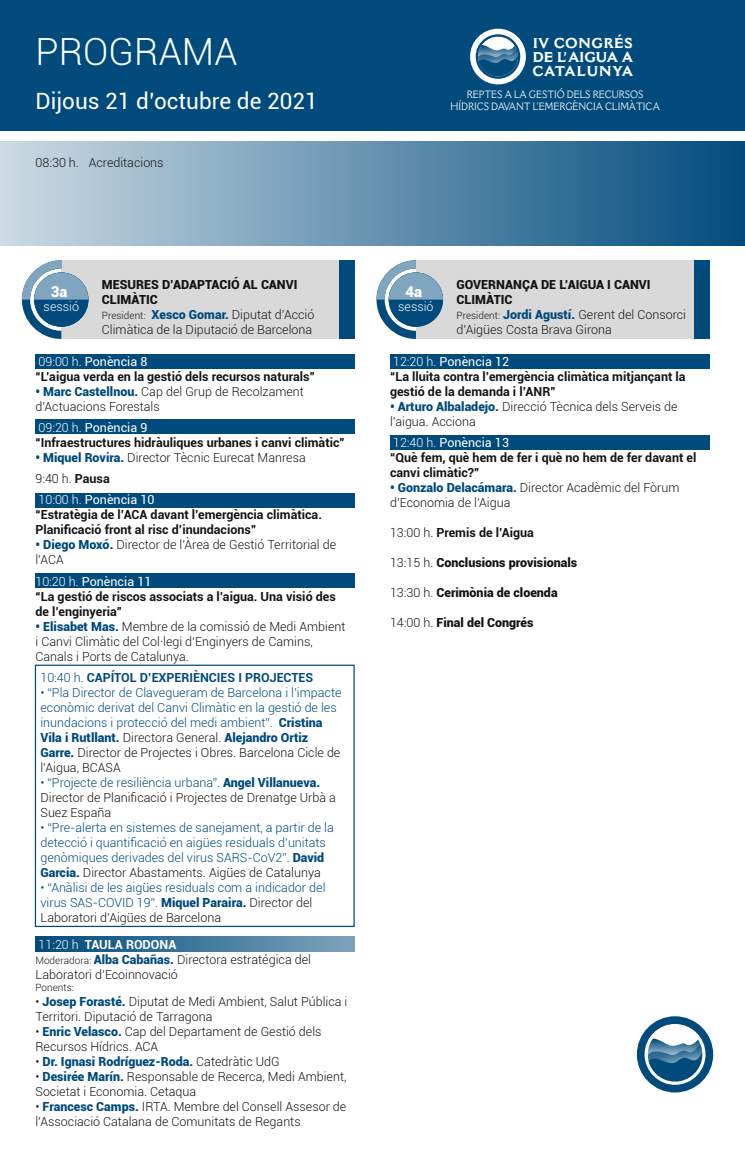
<style>
.page{position:relative;width:745px;height:1150px;background:#fff}
.page>*{position:absolute;margin:0;border:0;box-sizing:border-box;transform-origin:0 0}
.t1{font:300 37.5px "Roboto";color:#fff}
.t2{font:22.5px "Roboto";color:#fff}
.t3{font:900 15px "Roboto";color:#fff}
.t4{font:700 14.12px/14.1px "Cantoria";letter-spacing:.025em;color:#fff;text-align:justify}
.t5{font:300 12.5px/15px "Roboto";color:#141415}
.t6{font:300 12.5px/15px "Roboto";color:#004b7c}
.t7{font:700 12.5px/15px "Roboto";color:#141415}
.t8{font:900 12.5px "Roboto";color:#141415}
.t9{font:700 12.5px "Roboto";color:#004b7c}
.t10{font:900 12.5px "Roboto";color:#004b7c}
.t11{font:300 12.5px "Roboto";color:#fff}
.t12{font:10.38px "Cantoria";letter-spacing:-.005em;color:#fff;scale:.88 1}
.t13{font:300 10px "Roboto";color:#141415}
.s1{font-weight:900}
.s2{font-size:10px}
.s3{font-weight:900;color:#004b7c}
.s4{font-weight:300;color:#fff}
.s5{font-weight:400;color:#fff}
.s6{font-weight:700}
.s7{color:#fff}
.s8{font-weight:300}
.s9{color:#141415}
.s10{color:#004b7c}
.s11{font-weight:700;color:#fff}
.s12{font-weight:300;color:#141415}
</style>
<div class="page">
<div style="left:0;top:142px;width:744px;height:103px;background:linear-gradient(to right,#ccdbe4,#024c7d)"></div>
<div style="left:35px;top:354px;width:319px;height:15px;background:#004b7c"></div>
<div style="left:35px;top:419px;width:319px;height:15px;background:#004b7c"></div>
<div style="left:35px;top:493px;width:319px;height:14px;background:#004b7c"></div>
<div style="left:35px;top:573px;width:319px;height:15px;background:#004b7c"></div>
<svg style="left:35px;top:937px;width:319px;height:14px;background:#3e769b"></svg>
<div style="left:61px;top:260px;width:286px;height:79px;background:#d9d9da"></div>
<svg style="left:22px;top:260px;width:66px;height:79px"></svg>
<div style="left:339px;top:260px;width:15px;height:79px;background:#004b7c"></div>
<div style="left:35px;top:665px;width:319px;height:262px;border:1px solid #004b7c"></div>
<div style="left:390px;top:354px;width:318px;height:15px;background:#004b7c"></div>
<div style="left:390px;top:435px;width:318px;height:14px;background:#004b7c"></div>
<div style="left:416px;top:260px;width:285px;height:79px;background:#d9d9da"></div>
<svg style="left:376px;top:260px;width:67px;height:79px"></svg>
<div style="left:693px;top:260px;width:15px;height:79px;background:#004b7c"></div>
<div style="left:0;top:0;width:744px;height:131px;background:#004b7c"></div>
<svg style="left:475px;top:34px;width:45px;height:45px"></svg>
<div style="left:470px;top:29px;width:55px;height:55px;border:6px solid #fff;border-radius:50%"></div>
<svg style="left:646px;top:1039px;width:59px;height:46px"></svg>
<div style="left:636px;top:1016px;width:76px;height:77px;border:8px solid #004b7c;border-radius:50%"></div>
<h1 class="t1" style="left:36px;top:26px;width:203px">PROGRAMA</h1>
<p class="t4" style="left:532px;top:36px;width:102px">IV CONGRÉS DE L’AIGUA A CATALUNYA</p>
<p class="t12" style="left:466px;top:88px;width:202px">REPTES A LA GESTIÓ DELS RECURSOS</p>
<h2 class="t2" style="left:36px;top:86px;width:283px">Dijous 21 d’octubre de 2021</h2>
<p class="t12" style="left:450px;top:101px;width:239px">HÍDRICS DAVANT L’EMERGÈNCIA CLIMÀTICA</p>
<p class="t5" style="left:36px;top:154px;width:129px">08:30 h. Acreditacions</p>
<p class="t5" style="left:102px;top:277px;width:214px"><span class="s1">MESURES D’ADAPTACIÓ AL CANVI<br>CLIMÀTIC<br></span><span class="s2">President:</span> <span class="s3">Xesco Gomar.</span> Diputat d’Acció<br>Climàtica de la Diputació de Barcelona</p>
<p class="t7" style="left:35px;top:353px;width:281px"><span class="s4">09:00 h.</span> <span class="s5">Ponència 8<br></span>“L’aigua verda en la gestió dels recursos naturals”</p>
<p class="t5" style="left:35px;top:383px;width:270px"><span class="s3">• Marc Castellnou.</span> Cap del Grup de Recolzament d’Actuacions Forestals</p>
<p class="t7" style="left:35px;top:419px;width:311px"><span class="s4">09:20 h.</span> <span class="s5">Ponència 9<br></span>“Infraestructures hidràuliques urbanes i canvi climàtic”</p>
<p class="t5" style="left:35px;top:446px;width:271px;line-height:21.2px"><span class="s3">• Miquel Rovira.</span> Director Tècnic Eurecat Manresa<br>9:40 h. <span class="s6">Pausa<br></span><span class="s7">10:00 h.</span> <span class="s5">Ponència 10</span></p>
<p class="t7" style="left:35px;top:507px;width:288px">“Estratègia de l’ACA davant l’emergència climàtica.<br>Planificació front al risc d’inundacions”</p>
<p class="t5" style="left:35px;top:537px;width:302px"><span class="s3">• Diego Moxó.</span> Director de l’Àrea de Gestió Territorial de l’ACA</p>
<p class="t7" style="left:35px;top:573px;width:302px"><span class="s4">10:20 h.</span> <span class="s5">Ponència 11<br></span>“La gestió de riscos associats a l’aigua. Una visió des de l’enginyeria”</p>
<p class="t5" style="left:35px;top:618px;width:311px"><span class="s3">• Elisabet Mas.</span> Membre de la comissió de Medi Ambient i Canvi Climàtic del Col·legi d’Enginyers de Camins,<br>Canals i Ports de Catalunya.</p>
<p class="t9" style="left:40px;top:669px;width:274px"><span class="s8">10:40 h.</span> CAPÍTOL D’EXPERIÈNCIES I PROJECTES</p>
<p class="t6" style="left:40px;top:684px;width:302px">• “Pla Director de Clavegueram de Barcelona i l’impacte econòmic derivat del Canvi Climàtic en la gestió de les inundacions i protecció del medi ambient”. <span class="s1">Cristina Vila i Rutllant.</span> <span class="s9">Directora General.</span> <span class="s1">Alejandro Ortiz Garre.</span> <span class="s9">Director de Projectes i Obres. Barcelona Cicle de l’Aigua, BCASA</span></p>
<p class="t5" style="left:40px;top:774px;width:297px"><span class="s10">• “Projecte de resiliència urbana”</span>. <span class="s3">Angel Villanueva.<br></span>Director de Planificació i Projectes de Drenatge Urbà a<br>Suez España</p>
<p class="t6" style="left:40px;top:819px;width:295px">• “Pre-alerta en sistemes de sanejament, a partir de la detecció i quantificació en aigües residuals d’unitats genòmiques derivades del virus SARS-CoV2”. <span class="s1">David Garcia.</span> <span class="s9">Director Abastaments. Aigües de Catalunya</span></p>
<p class="t6" style="left:40px;top:879px;width:286px">• “Anàlisi de les aigües residuals com a indicador del virus SAS-COVID 19”. <span class="s1">Miquel Paraira.</span> <span class="s9">Director del<br>Laboratori d’Aigües de Barcelona</span></p>
<p class="t5" style="left:35px;top:937px;width:277px"><span class="s7">11:20 h</span>. <span class="s11">TAULA RODONA<br></span><span class="s2">Moderadora:</span> <span class="s3">Alba Cabañas.</span> Directora estratégica del<br>Laboratori d’Ecoinnovació</p>
<p class="t13" style="left:35px;top:981px;width:40px">Ponents:</p>
<p class="t5" style="left:35px;top:994px;width:313px">• <span class="s3">Josep Forasté.</span> Diputat de Medi Ambient, Salut Pública i<br>Territori. Diputació de Tarragona</p>
<p class="t5" style="left:35px;top:1024px;width:287px">• <span class="s3">Enric Velasco.</span> Cap del Departament de Gestió dels<br>Recursos Hídrics. ACA</p>
<p class="t10" style="left:35px;top:1053px;width:246px"><span class="s12">•</span> Dr. Ignasi Rodríguez-Roda. <span class="s12">Catedràtic UdG</span></p>
<p class="t5" style="left:35px;top:1069px;width:312px">• <span class="s3">Desirée Marín.</span> Responsable de Recerca, Medi Ambient,<br>Societat i Economia. Cetaqua</p>
<p class="t5" style="left:35px;top:1099px;width:312px">• <span class="s3">Francesc Camps.</span> IRTA. Membre del Consell Assesor de l’Associació Catalana de Comunitats de Regants</p>
<p class="t3" style="left:51px;top:281px;width:18px">3a</p>
<p class="t11" style="left:44px;top:298px;width:37px">sessió</p>
<p class="t5" style="left:456px;top:277px;width:231px"><span class="s1">GOVERNANÇA DE L’AIGUA I CANVI<br>CLIMÀTIC<br></span><span class="s2">President:</span> <span class="s3">Jordi Agustí.</span> Gerent del Consorci d’Aigües Costa Brava Girona</p>
<p class="t7" style="left:390px;top:353px;width:297px"><span class="s4">12:20 h.</span> <span class="s5">Ponència 12<br></span>“La lluita contra l’emergència climàtica mitjançant la gestió de la demanda i l’ANR”</p>
<p class="t5" style="left:390px;top:398px;width:289px"><span class="s3">• Arturo Albaladejo.</span> Direcció Tècnica dels Serveis de l’aigua. Acciona</p>
<p class="t7" style="left:390px;top:434px;width:307px"><span class="s4">12:40 h.</span> <span class="s5">Ponència 13<br></span>“Què fem, què hem de fer i què no hem de fer davant el canvi climàtic?”</p>
<p class="t5" style="left:390px;top:479px;width:291px"><span class="s3">• Gonzalo Delacámara.</span> Director Acadèmic del Fòrum d’Economia de l’Aigua</p>
<p class="t7" style="left:390px;top:524px;width:145px"><span class="s8">13:00 h.</span> Premis de l’Aigua</p>
<p class="t8" style="left:390px;top:554px;width:189px"><span class="s8">13:15 h.</span> Conclusions provisionals</p>
<p class="t8" style="left:390px;top:584px;width:169px"><span class="s8">13:30 h.</span> Cerimònia de cloenda</p>
<p class="t8" style="left:390px;top:614px;width:145px"><span class="s8">14:00 h.</span> Final del Congrés</p>
<p class="t3" style="left:405px;top:281px;width:18px">4a</p>
<p class="t11" style="left:398px;top:298px;width:37px">sessió</p>
</div>
